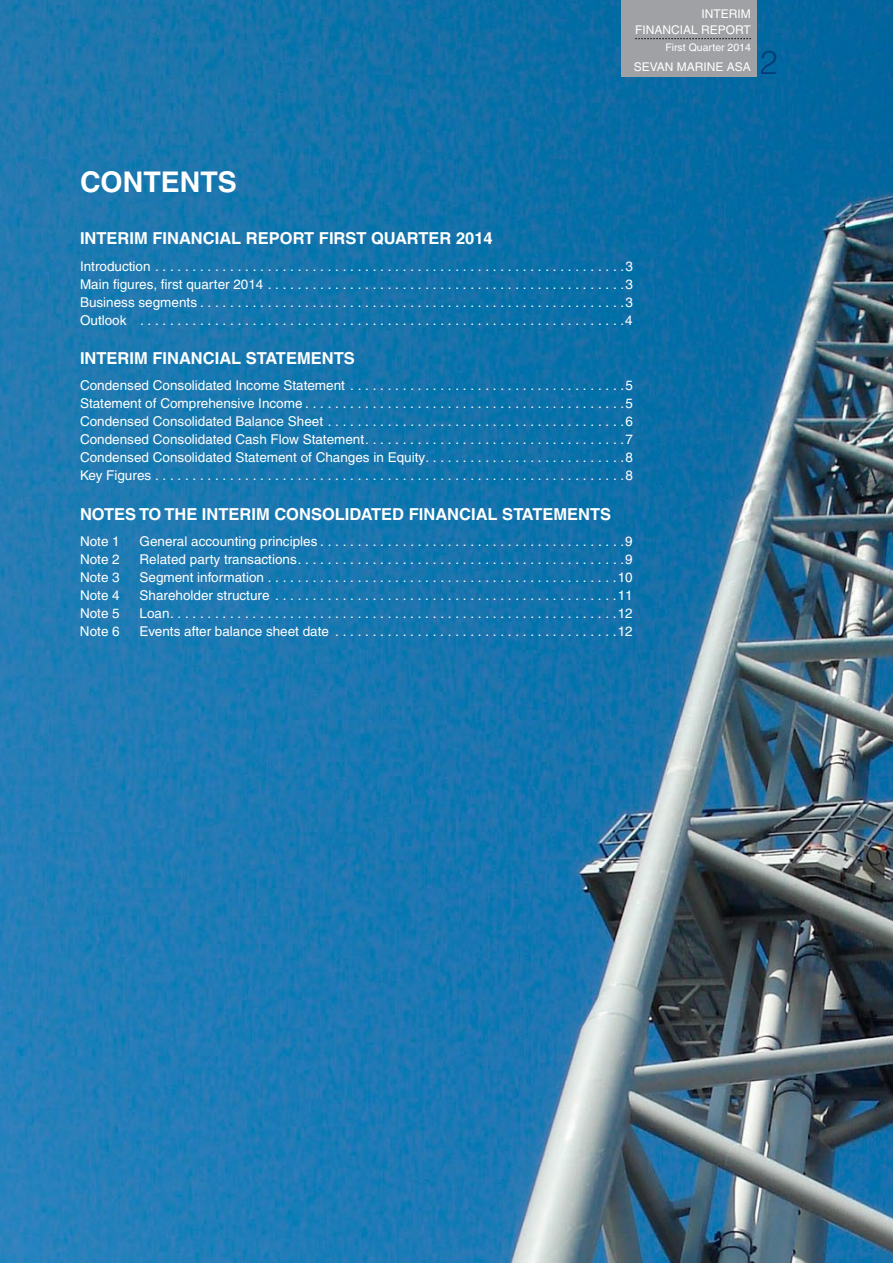
<style>
.page{position:relative;width:893px;height:1263px;background:#fff}
.page>*{position:absolute;margin:0;border:0;box-sizing:border-box;transform-origin:0 0}
.t1{font:300 33px "Helvetica";color:#003d79}
.t2{font:700 28.5px "Helvetica";color:#fff}
.t3{font:700 16.5px "Helvetica";color:#fff}
.t4{font:13.5px/18px "Helvetica";color:#fff;text-align:justify}
.t5{font:12px/16.5px "Helvetica";color:#fff;text-align:right}
.t6{font:10.5px "Helvetica";color:#fff}
</style>
<div class="page">
<img style="left:0;top:0;width:893px;height:1263px">
<div style="left:621px;top:0;width:135px;height:77px;background:#9fa1a4"></div>
<svg style="left:635px;top:38px;width:116px;height:1px"></svg>
<p class="t5" style="left:635px;top:5px;width:117px">INTERIM<br>FINANCIAL REPORT</p>
<p class="t6" style="left:665px;top:41px;width:87px">First Quarter 2014</p>
<p class="t5" style="left:634px;top:59px;width:119px">SEVAN MARINE ASA</p>
<h1 class="t1" style="left:759px;top:41px;width:20px">2</h1>
<h2 class="t2" style="left:80px;top:165px;width:158px">CONTENTS</h2>
<p class="t3" style="left:80px;top:228px;width:16px">INTE</p>
<p class="t3" style="left:118px;top:228px;width:377px">RIM FINANCIAL REPORT FIRST QUARTER 2014</p>
<p class="t4" style="left:80px;top:257px;width:554px">Introduction . . . . . . . . . . . . . . . . . . . . . . . . . . . . . . . . . . . . . . . . . . . . . . . . . . . . . . . . . . . . . . 3<br>Main figures, first quarter 2014 . . . . . . . . . . . . . . . . . . . . . . . . . . . . . . . . . . . . . . . . . . . . . . . 3<br>Business segments . . . . . . . . . . . . . . . . . . . . . . . . . . . . . . . . . . . . . . . . . . . . . . . . . . . . . . . . 3<br>Outlook . . . . . . . . . . . . . . . . . . . . . . . . . . . . . . . . . . . . . . . . . . . . . . . . . . . . . . . . . . . . . . . . 4</p>
<p class="t3" style="left:80px;top:348px;width:16px">INTE</p>
<p class="t3" style="left:118px;top:348px;width:205px">RIM FINANCIAL STATEMENTS</p>
<p class="t4" style="left:80px;top:377px;width:554px">Condensed Consolidated Income Statement . . . . . . . . . . . . . . . . . . . . . . . . . . . . . . . . . . . . 5<br>Statement of Comprehensive Income . . . . . . . . . . . . . . . . . . . . . . . . . . . . . . . . . . . . . . . . . . 5<br>Condensed Consolidated Balance Sheet . . . . . . . . . . . . . . . . . . . . . . . . . . . . . . . . . . . . . . . 6<br>Condensed Consolidated Cash Flow Statement . . . . . . . . . . . . . . . . . . . . . . . . . . . . . . . . . . 7<br>Condensed Consolidated Statement of Changes in Equity . . . . . . . . . . . . . . . . . . . . . . . . . . 8<br>Key Figures . . . . . . . . . . . . . . . . . . . . . . . . . . . . . . . . . . . . . . . . . . . . . . . . . . . . . . . . . . . . . . 8</p>
<p class="t3" style="left:80px;top:504px;width:12px">NOTES</p>
<p class="t3" style="left:139px;top:504px;width:79px">TO THE INTE</p>
<p class="t3" style="left:240px;top:504px;width:60px">RIM CONSO</p>
<p class="t3" style="left:335px;top:504px;width:244px">LIDATE D FINANCIAL STATEMENTS</p>
<p class="t4" style="left:80px;top:532px;width:41px">Note 1</p>
<p class="t4" style="left:140px;top:532px;width:495px">General accounting principles . . . . . . . . . . . . . . . . . . . . . . . . . . . . . . . . . . . . . . . . 9</p>
<p class="t4" style="left:80px;top:550px;width:41px">Note 2</p>
<p class="t4" style="left:140px;top:550px;width:495px">Related party transactions . . . . . . . . . . . . . . . . . . . . . . . . . . . . . . . . . . . . . . . . . . . 9</p>
<p class="t4" style="left:80px;top:568px;width:41px">Note 3</p>
<p class="t4" style="left:140px;top:568px;width:495px">Segment information . . . . . . . . . . . . . . . . . . . . . . . . . . . . . . . . . . . . . . . . . . . . . . 10</p>
<p class="t4" style="left:80px;top:586px;width:41px">Note 4</p>
<p class="t4" style="left:140px;top:586px;width:495px">Shareholder structure . . . . . . . . . . . . . . . . . . . . . . . . . . . . . . . . . . . . . . . . . . . . . 11</p>
<p class="t4" style="left:80px;top:604px;width:41px">Note 5</p>
<p class="t4" style="left:140px;top:604px;width:495px">Loan . . . . . . . . . . . . . . . . . . . . . . . . . . . . . . . . . . . . . . . . . . . . . . . . . . . . . . . . . . . 12</p>
<p class="t4" style="left:80px;top:622px;width:41px">Note 6</p>
<p class="t4" style="left:140px;top:622px;width:495px">Events after balance sheet date . . . . . . . . . . . . . . . . . . . . . . . . . . . . . . . . . . . . . 12</p>
</div>
